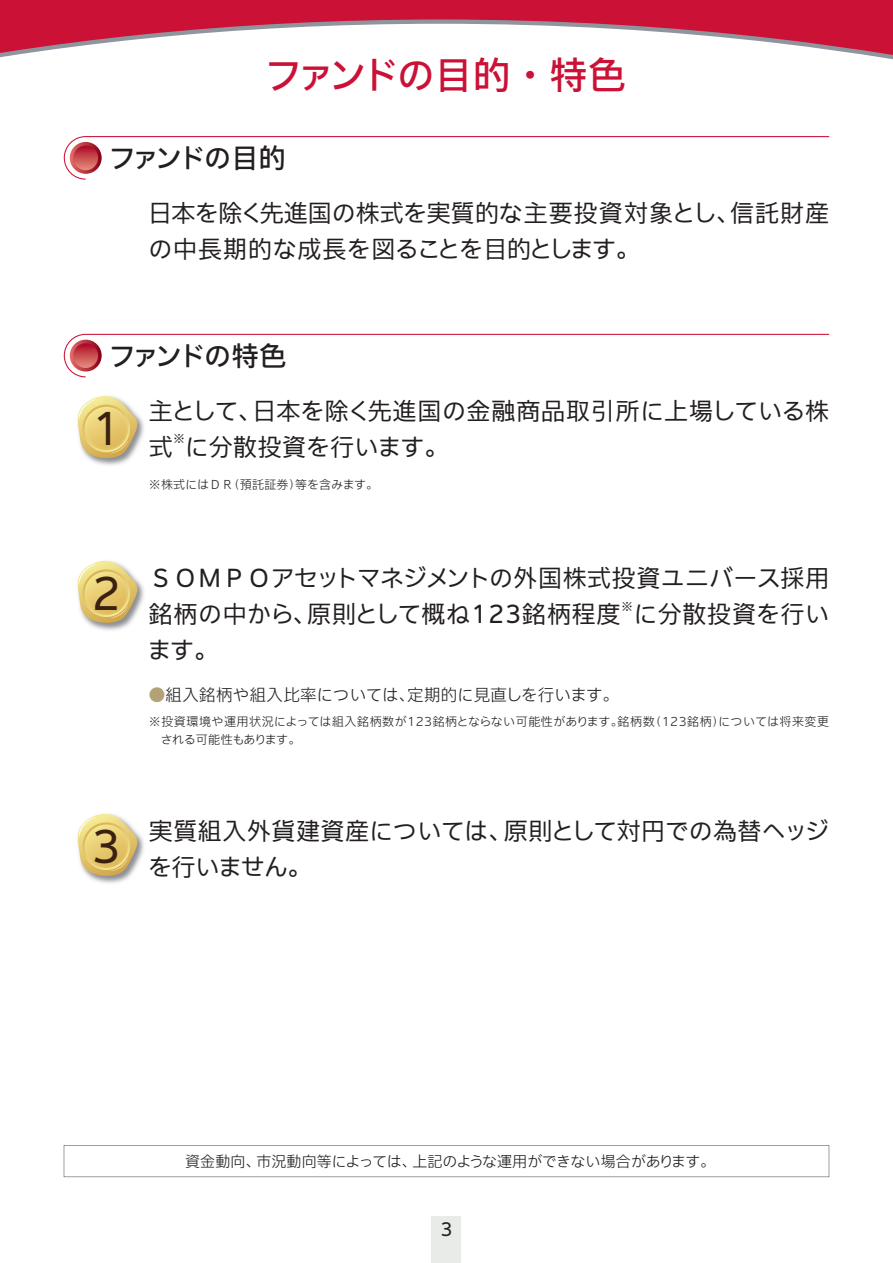
<style>
.page{position:relative;width:893px;height:1263px;background:#fff}
.page>*{position:absolute;margin:0;border:0;box-sizing:border-box;transform-origin:0 0}
.t1{font:43.5px "Iwa UCDA Goth Std Th 90 pv RKSJ H";color:#3a2111}
.t2{font:37.5px "Iwa UCDA Goth Std Md 90 pv RKSJ H";letter-spacing:-.055em;color:#cb1136}
.t3{font:27px "Iwa UCDA Goth Std Md 90 pv RKSJ H";letter-spacing:-.095em;color:#231f20}
.t4{font:24px/36px "Iwa UCDA Goth Std Th 90 pv RKSJ H";letter-spacing:.01em;color:#231f20}
.t5{font:24px "Iwa UCDA Goth Std Th 90 pv RKSJ H";letter-spacing:.035em;color:#231f20}
.t6{font:18px "Iwa UCDA Goth Std Th 90 pv RKSJ H";color:#231f20}
.t7{font:16.5px "Iwa UCDA Goth Std Lt 90 pv RKSJ H";letter-spacing:.02em;color:#231f20}
.t8{font:15px "Iwa UCDA Goth Std Lt 90 pv RKSJ H";color:#231f20}
.t9{font:12px/18px "Iwa UCDA Goth Std Lt 90 pv RKSJ H";letter-spacing:.035em;color:#231f20}
.t10{font:12px "Iwa UCDA Goth Std Lt 90 pv RKSJ H";letter-spacing:.01em;color:#231f20}
.t11{font:12px "Iwa UCDA Goth Std Th 90 pv RKSJ H";color:#231f20}
.s1{color:#b4a276}
</style>
<div class="page">
<svg style="left:0;top:0;width:893px;height:60px;fill:#cb1136"></svg>
<div style="left:432px;top:1216px;width:29px;height:47px;background:#e9ebe8"></div>
<svg style="left:64px;top:136px;width:765px;height:44px"></svg>
<svg style="left:70px;top:142px;width:32px;height:32px"></svg>
<svg style="left:73px;top:145px;width:25px;height:25px"></svg>
<svg style="left:64px;top:334px;width:765px;height:43px"></svg>
<svg style="left:70px;top:340px;width:32px;height:32px"></svg>
<svg style="left:73px;top:343px;width:25px;height:25px"></svg>
<img style="left:92px;top:813px;width:52px;height:71px">
<svg style="left:77px;top:814px;width:61px;height:65px;background:#e3d091"></svg>
<img style="left:92px;top:415px;width:52px;height:51px">
<svg style="left:77px;top:396px;width:61px;height:65px"></svg>
<svg style="left:64px;top:1145px;width:765px;height:32px"></svg>
<img style="left:92px;top:560px;width:52px;height:71px">
<svg style="left:77px;top:561px;width:61px;height:65px;background:#e3d091"></svg>
<h2 class="t2" style="left:265px;top:61px;width:362px">ファンドの目的・特色</h2>
<p class="t3" style="left:109px;top:148px;width:178px">ファンドの目的</p>
<p class="t4" style="left:148px;top:198px;width:683px">日本を除く先進国の株式を実質的な主要投資対象とし、信託財産の中長期的な成長を図ることを目的とします。</p>
<p class="t3" style="left:109px;top:346px;width:179px">ファンドの特色</p>
<p class="t4" style="left:149px;top:396px;width:682px">主として、日本を除く先進国の金融商品取引所に上場している株式</p>
<h1 class="t1" style="left:92px;top:412px;width:31px">1</h1>
<p class="t11" style="left:173px;top:434px;width:13px">※</p>
<p class="t4" style="left:185px;top:432px;width:265px">に分散投資を行います。</p>
<h1 class="t1" style="left:92px;top:577px;width:31px">2</h1>
<p class="t10" style="left:149px;top:480px;width:231px">※株式にはＤＲ（預託証券）等を含みます。</p>
<p class="t4" style="left:149px;top:564px;width:682px">ＳＯＭＰＯアセットマネジメントの外国株式投資ユニバース採用銘柄の中から、原則として概ね123銘柄程度</p>
<p class="t11" style="left:621px;top:602px;width:13px">※</p>
<p class="t5" style="left:634px;top:605px;width:197px">に分散投資を行い</p>
<p class="t4" style="left:147px;top:636px;width:72px">ます。</p>
<p class="t7" style="left:149px;top:689px;width:472px"><span class="s1">●</span>組入銘柄や組入比率については、定期的に見直しを行います。</p>
<p class="t9" style="left:161px;top:714px;width:670px;text-indent:-12px">※投資環境や運用状況によっては組入銘柄数が123銘柄とならない可能性があります。銘柄数（123銘柄）については将来変更される可能性もあります。</p>
<p class="t4" style="left:92px;top:817px;width:739px;text-indent:57px">実質組入外貨建資産については、原則として対円での為替ヘッジ<br><sup>3</sup> を行いません。</p>
<p class="t8" style="left:185px;top:1155px;width:532px">資金動向、市況動向等によっては、上記のような運用ができない場合があります。</p>
<p class="t6" style="left:440px;top:1222px;width:14px">3</p>
</div>
